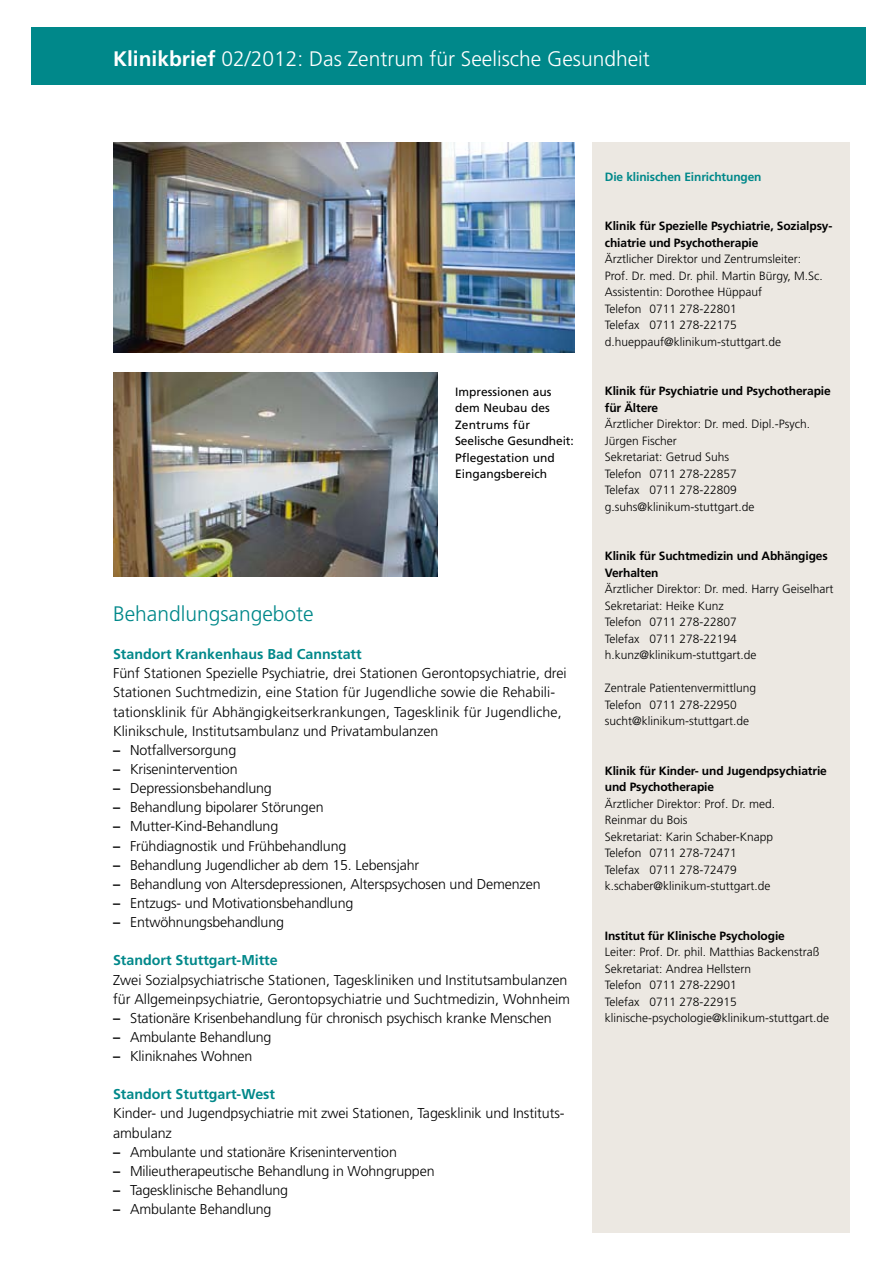
<style>
.page{position:relative;width:893px;height:1263px;background:#fff}
.page>*{position:absolute;margin:0;border:0;box-sizing:border-box;transform-origin:0 0}
.t1{font:300 21px "Frutiger LT";color:#fff}
.t2{font:300 21px "Frutiger LT";color:#00888a}
.t3{font:300 14.25px/19.2px "Frutiger LT";letter-spacing:-.01em;color:#000}
.t4{font:700 14.25px "Frutiger LT";color:#00888a}
.t5{font:300 12px/16.5px "Frutiger LT";color:#000}
.t6{font:700 12px/16.5px "Frutiger LT";letter-spacing:-.01em;color:#000}
.t7{font:12px/16.5px "Frutiger LT";color:#000}
.t8{font:700 12px "Frutiger LT";letter-spacing:-.01em;color:#00888a}
.s1{font-weight:700}
</style>
<div class="page">
<div style="left:31px;top:28px;width:834px;height:57px;background:#00888a"></div>
<img style="left:113px;top:372px;width:325px;height:204px">
<div style="left:592px;top:142px;width:257px;height:1091px;background:#ece8e2"></div>
<img style="left:113px;top:142px;width:462px;height:211px">
<h1 class="t1" style="left:113px;top:47px;width:538px"><span class="s1">Klinikbrief</span> 02/2012: Das Zentrum für Seelische Gesundheit</h1>
<p class="t7" style="left:455px;top:384px;width:120px">Impressionen aus dem Neubau des<br>Zentrums für<br>Seelische Gesundheit:<br>Pflegestation und<br>Eingangsbereich</p>
<h1 class="t2" style="left:113px;top:602px;width:202px">Behandlungsangebote</h1>
<p class="t4" style="left:113px;top:646px;width:250px">Standort Krankenhaus Bad Cannstatt</p>
<p class="t3" style="left:113px;top:664px;width:455px">Fünf Stationen Spezielle Psychiatrie, drei Stationen Gerontopsychiatrie, drei Stationen Suchtmedizin, eine Station für Jugendliche sowie die Rehabili-- tationsklinik für Abhängigkeitserkrankungen, Tagesklinik für Jugendliche, Klinikschule, Institutsambulanz und Privatambulanzen</p>
<p class="t3" style="left:113px;top:740px;width:125px"><span class="s1">–</span> Notfallversorgung</p>
<p class="t3" style="left:113px;top:760px;width:126px"><span class="s1">–</span> Krisenintervention</p>
<p class="t3" style="left:113px;top:779px;width:160px"><span class="s1">–</span> Depressionsbehandlung</p>
<p class="t3" style="left:113px;top:798px;width:212px"><span class="s1">–</span> Behandlung bipolarer Störungen</p>
<p class="t3" style="left:113px;top:817px;width:167px"><span class="s1">–</span> Mutter-Kind-Behandlung</p>
<p class="t3" style="left:113px;top:836px;width:235px"><span class="s1">–</span> Frühdiagnostik und Frühbehandlung</p>
<p class="t3" style="left:113px;top:855px;width:308px"><span class="s1">–</span> Behandlung Jugendlicher ab dem 15. Lebensjahr</p>
<p class="t3" style="left:113px;top:874px;width:429px"><span class="s1">–</span> Behandlung von Altersdepressionen, Alterspsychosen und Demenzen</p>
<p class="t3" style="left:113px;top:894px;width:242px"><span class="s1">–</span> Entzugs- und Motivationsbehandlung</p>
<p class="t3" style="left:113px;top:913px;width:172px"><span class="s1">–</span> Entwöhnungsbehandlung</p>
<p class="t4" style="left:113px;top:952px;width:166px">Standort Stuttgart-Mitte</p>
<p class="t3" style="left:113px;top:970px;width:459px">Zwei Sozialpsychiatrische Stationen, Tageskliniken und Institutsambulanzen für Allgemeinpsychiatrie, Gerontopsychiatrie und Suchtmedizin, Wohnheim</p>
<p class="t3" style="left:113px;top:1008px;width:440px"><span class="s1">–</span> Stationäre Krisenbehandlung für chronisch psychisch kranke Menschen</p>
<p class="t3" style="left:113px;top:1027px;width:160px"><span class="s1">–</span> Ambulante Behandlung</p>
<p class="t3" style="left:113px;top:1047px;width:141px"><span class="s1">–</span> Kliniknahes Wohnen</p>
<p class="t4" style="left:113px;top:1086px;width:164px">Standort Stuttgart-West</p>
<p class="t3" style="left:113px;top:1104px;width:453px">Kinder- und Jugendpsychiatrie mit zwei Stationen, Tagesklinik und Instituts&shy;ambulanz</p>
<p class="t3" style="left:113px;top:1142px;width:285px"><span class="s1">–</span> Ambulante und stationäre Krisenintervention</p>
<p class="t3" style="left:113px;top:1161px;width:323px"><span class="s1">–</span> Milieutherapeutische Behandlung in Wohngruppen</p>
<p class="t3" style="left:113px;top:1181px;width:177px"><span class="s1">–</span> Tagesklinische Behandlung</p>
<p class="t3" style="left:113px;top:1200px;width:160px"><span class="s1">–</span> Ambulante Behandlung</p>
<p class="t8" style="left:605px;top:169px;width:158px">Die klinischen Einrichtungen</p>
<p class="t6" style="left:605px;top:218px;width:229px">Klinik für Spezielle Psychiatrie, Sozialpsy&shy;chiatrie und Psychotherapie</p>
<p class="t5" style="left:605px;top:251px;width:219px">Ärztlicher Direktor und Zentrumsleiter:<br>Prof. Dr. med. Dr. phil. Martin Bürgy, M.Sc.<br>Assistentin: Dorothee Hüppauf<br>Telefon 0711 278-22801<br>Telefax 0711 278-22175 d.hueppauf@klinikum-stuttgart.de</p>
<p class="t6" style="left:605px;top:383px;width:227px">Klinik für Psychiatrie und Psychotherapie für Ältere</p>
<p class="t5" style="left:605px;top:416px;width:207px">Ärztlicher Direktor: Dr. med. Dipl.-Psych.<br>Jürgen Fischer<br>Sekretariat: Getrud Suhs<br>Telefon 0711 278-22857<br>Telefax 0711 278-22809 g.suhs@klinikum-stuttgart.de</p>
<p class="t6" style="left:605px;top:548px;width:224px">Klinik für Suchtmedizin und Abhängiges<br>Verhalten</p>
<p class="t5" style="left:605px;top:581px;width:230px">Ärztlicher Direktor: Dr. med. Harry Geiselhart<br>Sekretariat: Heike Kunz<br>Telefon 0711 278-22807<br>Telefax 0711 278-22194 h.kunz@klinikum-stuttgart.de</p>
<p class="t5" style="left:605px;top:680px;width:153px">Zentrale Patientenvermittlung<br>Telefon 0711 278-22950 sucht@klinikum-stuttgart.de</p>
<p class="t6" style="left:605px;top:762px;width:224px">Klinik für Kinder- und Jugendpsychiatrie und Psychotherapie</p>
<p class="t5" style="left:605px;top:795px;width:172px">Ärztlicher Direktor: Prof. Dr. med.<br>Reinmar du Bois<br>Sekretariat: Karin Schaber-Knapp<br>Telefon 0711 278-72471<br>Telefax 0711 278-72479 k.schaber@klinikum-stuttgart.de</p>
<p class="t6" style="left:605px;top:927px;width:182px">Institut für Klinische Psychologie</p>
<p class="t5" style="left:605px;top:944px;width:226px">Leiter: Prof. Dr. phil. Matthias Backenstraß Sekretariat: Andrea Hellstern<br>Telefon 0711 278-22901<br>Telefax 0711 278-22915 klinische-psychologie@klinikum-stuttgart.de</p>
</div>
